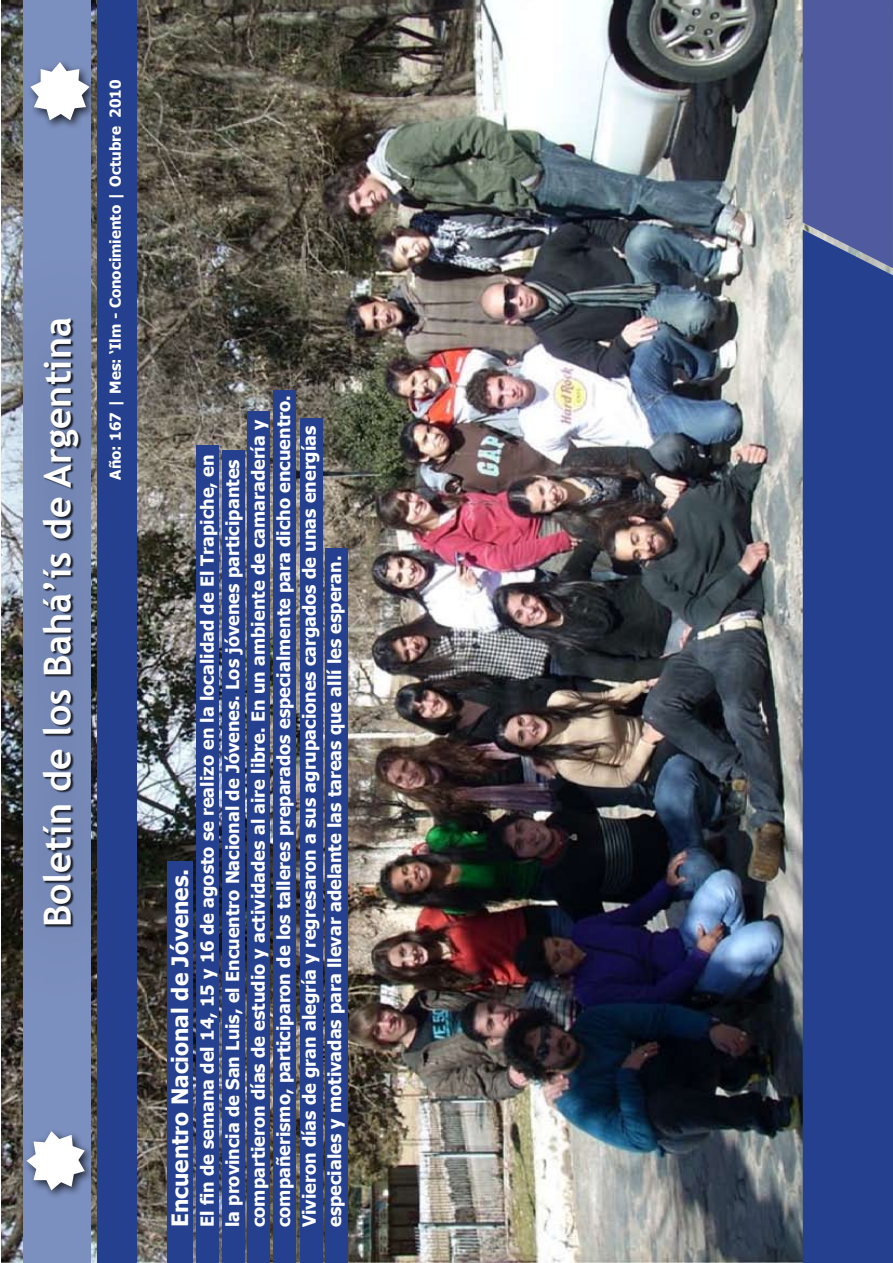
<style>
.page{position:relative;width:893px;height:1263px;background:#fff}
.page>*{position:absolute;margin:0;border:0;box-sizing:border-box;transform-origin:0 0}
.t1{font:700 37.5px "Trebuchet MS";color:#fff}
.t2{font:700 22.5px "Tahoma";color:#fff}
.t3{font:700 18px/25.5px "Tahoma";color:#fff}
.t4{font:700 15px "Tahoma";color:#fff}
</style>
<div class="page">
<img style="left:2px;top:0;width:801px;height:1263px">
<div style="left:23px;top:0;width:67px;height:1263px;background:#7c90c0"></div>
<div style="left:803px;top:268px;width:90px;height:995px;background:#25408f"></div>
<svg style="left:803px;top:0;width:90px;height:268px;background:#4f5b9d"></svg>
<div style="left:0;top:212px;width:224px;height:886px;background:#000;opacity:.75"></div>
<div style="left:97px;top:0;width:39px;height:1263px;background:#25408f"></div>
<div style="left:196px;top:446px;width:23px;height:817px;background:#25408f"></div>
<div style="left:167px;top:861px;width:25px;height:402px;background:#25408f"></div>
<div style="left:222px;top:450px;width:22px;height:813px;background:#25408f"></div>
<div style="left:248px;top:411px;width:22px;height:852px;background:#25408f"></div>
<div style="left:274px;top:390px;width:22px;height:873px;background:#25408f"></div>
<div style="left:300px;top:418px;width:22px;height:845px;background:#25408f"></div>
<div style="left:326px;top:548px;width:22px;height:715px;background:#25408f"></div>
<div style="left:25px;top:57px;width:82px;height:81px;background:#000;opacity:.75"></div>
<svg style="left:30px;top:62px;width:60px;height:58px"></svg>
<div style="left:21px;top:1126px;width:81px;height:82px;background:#000;opacity:.75"></div>
<svg style="left:26px;top:1131px;width:59px;height:59px"></svg>
<h1 class="t1" style="left:34px;top:927px;width:611px;rotate:-90deg">Boletín de los Bahá’ís de Argentina</h1>
<p class="t4" style="left:105px;top:480px;width:402px;rotate:-90deg">Año: 167 | Mes: ‘Ilm - Conocimiento | Octubre 2010</p>
<p class="t2" style="left:164px;top:1227px;width:360px;rotate:-90deg">Encuentro Nacional de Jóvenes.</p>
<p class="t3" style="left:193px;top:1227px;width:833px;rotate:-90deg">El fin de semana del 14, 15 y 16 de agosto se realizo en la localidad de El Trapiche, en<br>la provincia de San Luis, el Encuentro Nacional de Jóvenes. Los jóvenes participantes compartieron días de estudio y actividades al aire libre. En un ambiente de camaradería y compañerismo, participaron de los talleres preparados especialmente para dicho encuentro.<br>Vivieron días de gran alegría y regresaron a sus agrupaciones cargados de unas energías especiales y motivadas para llevar adelante las tareas que allí les esperan.</p>
</div>
